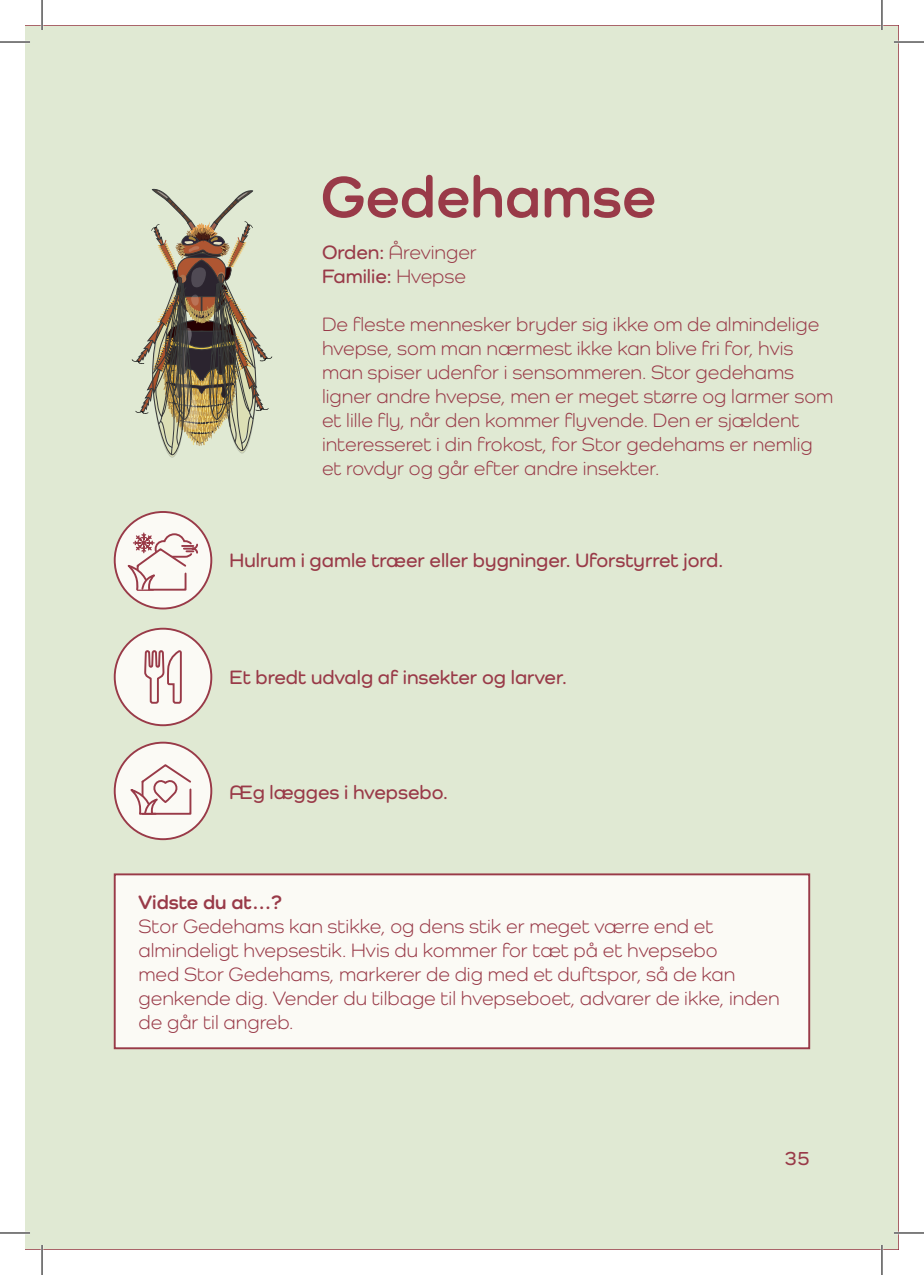
<style>
.page{position:relative;width:924px;height:1275px;background:#fff}
.page>*{position:absolute;margin:0;border:0;box-sizing:border-box;transform-origin:0 0}
.Rubrik{font:700 60px "Como";color:#993a48}
.Brød{font:20px/24px "Como";color:#993a48}
.BRØD{font:600 20px "Como";color:#993a48}
.Brød-2{font:600 20px "Como";color:#993a48}
.Brød-3{font:700 20px "Como";color:#993a48}
.s1{font-weight:600}
.s2{font-weight:400}
</style>
<div class="page">
<div style="left:25px;top:25px;width:873px;height:1225px;background:#e0e9d3"></div>
<img style="left:132px;top:185px;width:140px;height:273px">
<div style="left:114px;top:873px;width:695px;height:176px;background:#fbfaf5;border:2px solid #993a48"></div>
<div style="left:115px;top:628px;width:96px;height:97px;background:#fbfaf5;border-radius:50%"></div>
<div style="left:115px;top:512px;width:96px;height:96px;background:#fbfaf5;border-radius:50%"></div>
<div style="left:114px;top:511px;width:98px;height:98px;border:2px solid #993a48;border-radius:50%"></div>
<div style="left:115px;top:742px;width:96px;height:97px;background:#fbfaf5;border-radius:50%"></div>
<div style="left:114px;top:741px;width:98px;height:99px;border:2px solid #993a48;border-radius:50%"></div>
<svg style="left:122px;top:532px;width:77px;height:284px"></svg>
<hr style="left:0;top:41px;width:30px;height:2px;background:#fff">
<hr style="left:893px;top:41px;width:30px;height:2px;background:#fff">
<hr style="left:0;top:1231px;width:30px;height:3px;background:#fff">
<hr style="left:893px;top:1231px;width:30px;height:3px;background:#fff">
<hr style="left:41px;top:0;width:2px;height:30px;background:#fff">
<hr style="left:41px;top:1245px;width:2px;height:30px;background:#fff">
<hr style="left:880px;top:0;width:2px;height:30px;background:#fff">
<hr style="left:880px;top:1245px;width:2px;height:30px;background:#fff">
<hr style="left:0;top:42px;width:30px;height:1px;background:#000">
<hr style="left:893px;top:42px;width:30px;height:1px;background:#000">
<hr style="left:0;top:1232px;width:30px;height:1px;background:#000">
<hr style="left:893px;top:1232px;width:30px;height:1px;background:#000">
<hr style="left:42px;top:0;width:1px;height:30px;background:#000">
<hr style="left:42px;top:1245px;width:1px;height:30px;background:#000">
<hr style="left:881px;top:0;width:1px;height:30px;background:#000">
<hr style="left:881px;top:1245px;width:1px;height:30px;background:#000">
<p class="Rubrik" style="left:320px;top:160px;width:337px">Gedehamse</p>
<p class="Brød" style="left:322px;top:240px;width:156px"><span class="s1">Orden:</span> Årevinger</p>
<p class="Brød-2" style="left:322px;top:264px;width:145px">Familie: <span class="s2">Hvepse</span></p>
<p class="Brød" style="left:322px;top:312px;width:512px">De fleste mennesker bryder sig ikke om de almindelige hvepse, som man nærmest ikke kan blive fri for, hvis man spiser udenfor i sensommeren. Stor gedehams ligner andre hvepse, men er meget større og larmer som et lille fly, når den kommer flyvende. Den er sjældent interesseret i din frokost, for Stor gedehams er nemlig et rovdyr og går efter andre insekter.</p>
<p class="BRØD" style="left:229px;top:548px;width:495px">Hulrum i gamle træer eller bygninger. Uforstyrret jord.</p>
<p class="BRØD" style="left:229px;top:665px;width:338px">Et bredt udvalg af insekter og larver.</p>
<p class="BRØD" style="left:229px;top:779px;width:220px">Æg lægges i hvepsebo.</p>
<p class="Brød-3" style="left:138px;top:890px;width:145px">Vidste du at…?</p>
<p class="Brød" style="left:138px;top:914px;width:642px">Stor Gedehams kan stikke, og dens stik er meget værre end et almindeligt hvepsestik. Hvis du kommer for tæt på et hvepsebo<br>med Stor Gedehams, markerer de dig med et duftspor, så de kan genkende dig. Vender du tilbage til hvepseboet, advarer de ikke, inden de går til angreb.</p>
<p class="BRØD" style="left:783px;top:1146px;width:27px">35</p>
</div>
